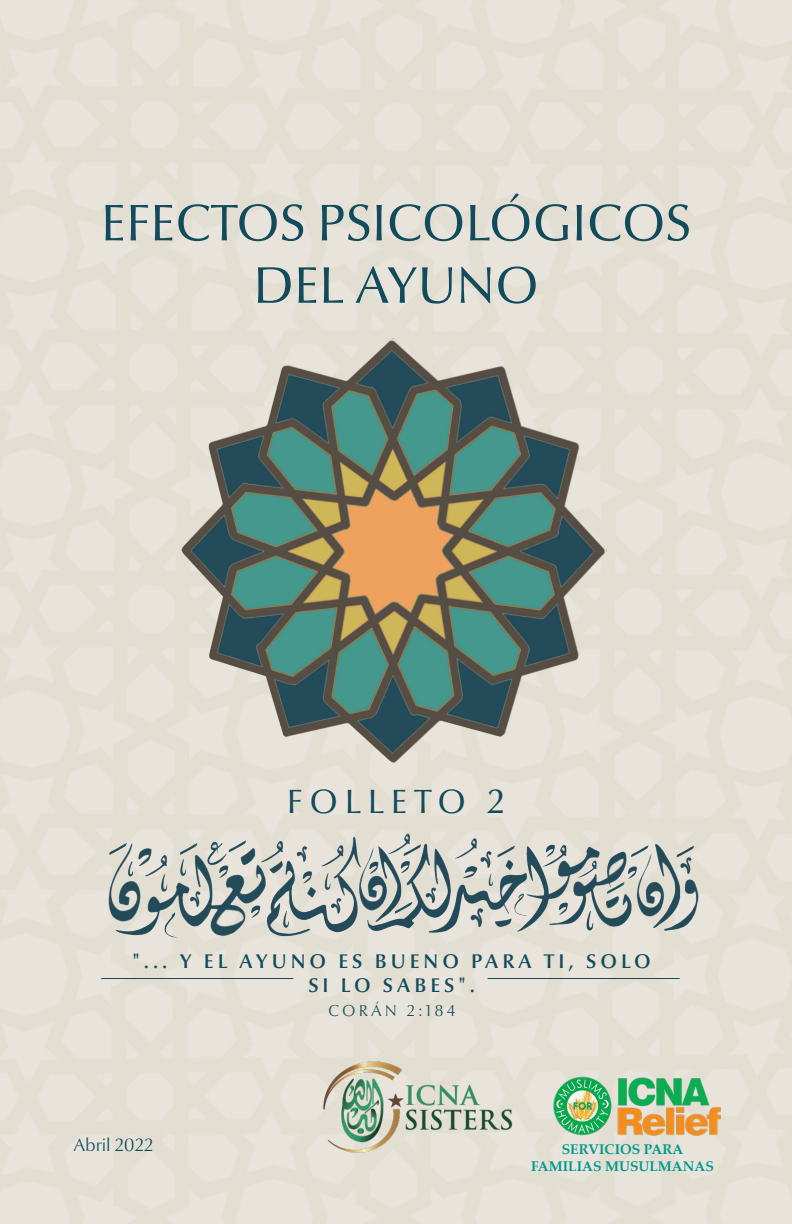
<style>
.page{position:relative;width:792px;height:1224px;background:#fff}
.page>*{position:absolute;margin:0;border:0;box-sizing:border-box;transform-origin:0 0}
.t1{font:52px/62.4px "Optima Nova LT Pro";color:#124b5c;text-align:center}
.t2{font:34px "Optima Nova LT Pro";letter-spacing:.2em;color:#124b5c}
.t3{font:600 20px/24px "Optima Nova LT Pro";letter-spacing:.2em;color:#124b5c;text-align:center}
.t4{font:300 18px "Optima Nova LT Pro";color:#124b5c}
.t5{font:300 16px "Optima Nova LT Pro";letter-spacing:.2em;color:#124b5c}
.t6{font:700 14px/16.8px "Palatino Linotype";color:#01998d;text-align:center}
</style>
<div class="page">
<img style="left:550px;top:1071px;width:178px;height:68px">
<img style="left:305px;top:1052px;width:225px;height:107px">
<hr style="left:101px;top:978px;width:192px;height:1px;background:#124b5c">
<hr style="left:488px;top:978px;width:192px;height:1px;background:#124b5c">
<img style="left:160px;top:319px;width:472px;height:470px">
<img style="left:93px;top:827px;width:619px;height:112px">
<p class="t1" style="left:101px;top:191px;width:592px">EFECTOS PSICOLÓGICOS<br>DEL AYUNO</p>
<p class="t2" style="left:287px;top:781px;width:220px">FOLLETO 2</p>
<p class="t3" style="left:133px;top:949px;width:520px">"... Y EL AYUNO ES BUENO PARA TI, SOLO<br>SI LO SABES".</p>
<p class="t5" style="left:328px;top:1001px;width:129px">CORÁN 2:184</p>
<p class="t4" style="left:73px;top:1133px;width:82px">Abril 2022</p>
<p class="t6" style="left:531px;top:1141px;width:184px">SERVICIOS PARA<br>FAMILIAS MUSULMANAS</p>
</div>
